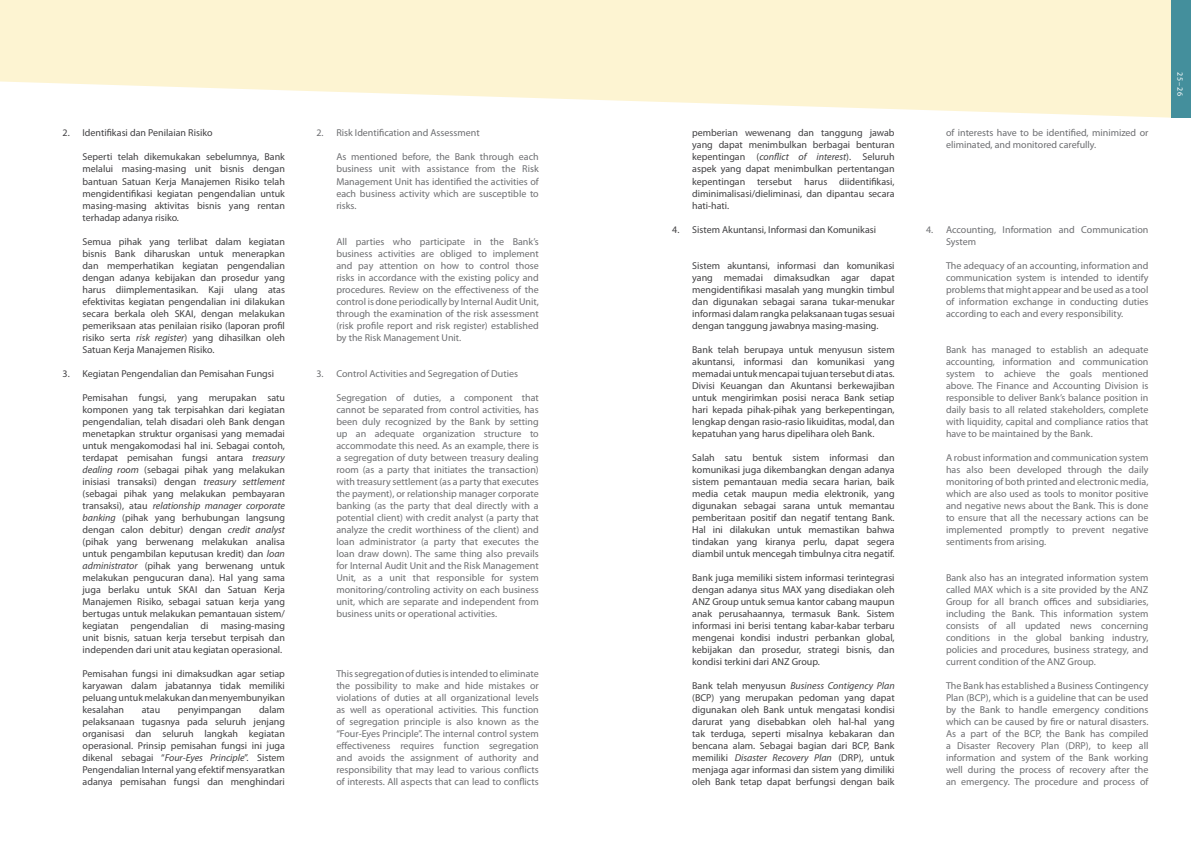
<style>
.page{position:relative;width:1191px;height:842px;background:#fff}
.page>*{position:absolute;margin:0;border:0;box-sizing:border-box;transform-origin:0 0}
.t1{font:10px/12px "Myriad Pro";color:#414042;text-align:justify}
.t2{font:10px/12px "Myriad Pro";color:#6d6e71;text-align:justify}
.t3{font:8px "Myriad Pro";color:#fff}
.s1{font-style:italic}
</style>
<div class="page">
<svg style="left:0;top:0;width:1171px;height:118px;fill:#fdf4d2"></svg>
<div style="left:1171px;top:0;width:20px;height:118px;background:#448f9c"></div>
<p class="t1" style="left:63px;top:127px;width:151px">2. Identifikasi dan Penilaian Risiko</p>
<p class="t1" style="left:83px;top:151px;width:204px">Seperti telah dikemukakan sebelumnya, Bank melalui masing-masing unit bisnis dengan bantuan Satuan Kerja Manajemen Risiko telah mengidentifikasi kegiatan pengendalian untuk masing-masing aktivitas bisnis yang rentan terhadap adanya risiko.</p>
<p class="t1" style="left:83px;top:235px;width:204px">Semua pihak yang terlibat dalam kegiatan bisnis Bank diharuskan untuk menerapkan dan memperhatikan kegiatan pengendalian dengan adanya kebijakan dan prosedur yang harus diimplementasikan. Kaji ulang atas efektivitas kegiatan pengendalian ini dilakukan secara berkala oleh SKAI, dengan melakukan pemeriksaan atas penilaian risiko (laporan profil risiko serta <span class="s1">risk register</span>) yang dihasilkan oleh Satuan Kerja Manajemen Risiko.</p>
<p class="t1" style="left:63px;top:367px;width:213px">3. Kegiatan Pengendalian dan Pemisahan Fungsi</p>
<p class="t1" style="left:83px;top:391px;width:204px">Pemisahan fungsi, yang merupakan satu komponen yang tak terpisahkan dari kegiatan pengendalian, telah disadari oleh Bank dengan menetapkan struktur organisasi yang memadai untuk mengakomodasi hal ini. Sebagai contoh, terdapat pemisahan fungsi antara <span class="s1">treasury dealing room</span> (sebagai pihak yang melakukan inisiasi transaksi) dengan <span class="s1">treasury settlement </span>(sebagai pihak yang melakukan pembayaran transaksi), atau <span class="s1">relationship manager corporate banking</span> (pihak yang berhubungan langsung dengan calon debitur) dengan <span class="s1">credit analyst </span>(pihak yang berwenang melakukan analisa untuk pengambilan keputusan kredit) dan <span class="s1">loan administrator</span> (pihak yang berwenang untuk melakukan pengucuran dana). Hal yang sama juga berlaku untuk SKAI dan Satuan Kerja Manajemen Risiko, sebagai satuan kerja yang bertugas untuk melakukan pemantauan sistem/ kegiatan pengendalian di masing-masing unit bisnis, satuan kerja tersebut terpisah dan independen dari unit atau kegiatan operasional.</p>
<p class="t1" style="left:83px;top:667px;width:204px">Pemisahan fungsi ini dimaksudkan agar setiap karyawan dalam jabatannya tidak memiliki peluang untuk melakukan dan menyembunyikan kesalahan</p>
<p class="t1" style="left:83px;top:703px;width:204px;text-indent:176px">dalam pelaksanaan tugasnya pada seluruh jenjang organisasi dan seluruh langkah kegiatan operasional. Prinsip pemisahan fungsi ini juga dikenal sebagai “<span class="s1">Four-Eyes Principle</span>”. Sistem Pengendalian Internal yang efektif mensyaratkan adanya pemisahan fungsi dan menghindari</p>
<p class="t1" style="left:142px;top:703px;width:20px">atau</p>
<p class="t1" style="left:178px;top:703px;width:65px">penyimpangan</p>
<p class="t2" style="left:316px;top:127px;width:165px">2. Risk Identification and Assessment</p>
<p class="t2" style="left:336px;top:151px;width:204px">As mentioned before, the Bank through each business unit with assistance from the Risk Management Unit has identified the activities of each business activity which are susceptible to risks.</p>
<p class="t2" style="left:336px;top:235px;width:204px">All parties who participate in the Bank’s business activities are obliged to implement and pay attention on how to control those risks in accordance with the existing policy and procedures. Review on the effectiveness of the control is done periodically by Internal Audit Unit, through the examination of the risk assessment (risk profile report and risk register) established by the Risk Management Unit.</p>
<p class="t2" style="left:316px;top:367px;width:203px">3. Control Activities and Segregation of Duties</p>
<p class="t2" style="left:336px;top:391px;width:204px">Segregation of duties, a component that cannot be separated from control activities, has been duly recognized by the Bank by setting up an adequate organization structure to accommodate this need. As an example, there is a segregation of duty between treasury dealing room (as a party that initiates the transaction) with treasury settlement (as a party that executes the payment), or relationship manager corporate banking (as the party that deal directly with a potential client) with credit analyst (a party that analyze the credit worthiness of the client) and loan administrator (a party that executes the loan draw down). The same thing also prevails for Internal Audit Unit and the Risk Management Unit, as a unit that responsible for system monitoring/controling activity on each business unit, which are separate and independent from business units or operational activities.</p>
<p class="t2" style="left:336px;top:667px;width:204px">This segregation of duties is intended to eliminate the possibility to make and hide mistakes or violations of duties at all organizational levels as well as operational activities. This function of segregation principle is also known as the “Four-Eyes Principle”. The internal control system effectiveness requires function segregation and avoids the assignment of authority and responsibility that may lead to various conflicts of interests. All aspects that can lead to conflicts</p>
<p class="t1" style="left:692px;top:127px;width:204px">pemberian wewenang dan tanggung jawab yang dapat menimbulkan berbagai benturan kepentingan (<span class="s1">conflict of interest</span>). Seluruh aspek yang dapat menimbulkan pertentangan kepentingan tersebut harus diidentifikasi, diminimalisasi/dieliminasi, dan dipantau secara hati-hati.</p>
<p class="t1" style="left:672px;top:223px;width:205px">4. Sistem Akuntansi, Informasi dan Komunikasi</p>
<p class="t1" style="left:692px;top:259px;width:204px">Sistem akuntansi, informasi dan komunikasi yang memadai dimaksudkan agar dapat mengidentifikasi masalah yang mungkin timbul dan digunakan sebagai sarana tukar-menukar informasi dalam rangka pelaksanaan tugas sesuai dengan tanggung jawabnya masing-masing.</p>
<p class="t1" style="left:692px;top:343px;width:204px">Bank telah berupaya untuk menyusun sistem akuntansi, informasi dan komunikasi yang memadai untuk mencapai tujuan tersebut di atas.<br>Divisi Keuangan dan Akuntansi berkewajiban untuk mengirimkan posisi neraca Bank setiap hari kepada pihak-pihak yang berkepentingan, lengkap dengan rasio-rasio likuiditas, modal, dan kepatuhan yang harus dipelihara oleh Bank.</p>
<p class="t1" style="left:692px;top:451px;width:204px">Salah satu bentuk sistem informasi dan komunikasi juga dikembangkan dengan adanya sistem pemantauan media secara harian, baik media cetak maupun media elektronik, yang digunakan sebagai sarana untuk memantau pemberitaan positif dan negatif tentang Bank.<br>Hal ini dilakukan untuk memastikan bahwa tindakan yang kiranya perlu, dapat segera diambil untuk mencegah timbulnya citra negatif.</p>
<p class="t1" style="left:692px;top:571px;width:204px">Bank juga memiliki sistem informasi terintegrasi dengan adanya situs MAX yang disediakan oleh ANZ Group untuk semua kantor cabang maupun anak perusahaannya, termasuk Bank. Sistem informasi ini berisi tentang kabar-kabar terbaru mengenai kondisi industri perbankan global, kebijakan dan prosedur, strategi bisnis, dan kondisi terkini dari ANZ Group.</p>
<p class="t1" style="left:692px;top:679px;width:204px">Bank telah menyusun <span class="s1">Business Contigency Plan </span>(BCP) yang merupakan pedoman yang dapat digunakan oleh Bank untuk mengatasi kondisi darurat yang disebabkan oleh hal-hal yang tak terduga, seperti misalnya kebakaran dan bencana alam. Sebagai bagian dari BCP, Bank memiliki <span class="s1">Disaster Recovery Plan</span> (DRP), untuk menjaga agar informasi dan sistem yang dimiliki oleh Bank tetap dapat berfungsi dengan baik</p>
<p class="t2" style="left:946px;top:127px;width:204px">of interests have to be identified, minimized or eliminated, and monitored carefully.</p>
<p class="t3" style="left:1185px;top:72px;width:25px;rotate:90deg">25 – 26</p>
<p class="t2" style="left:946px;top:223px;width:204px;text-indent:-20px">4. Accounting, Information and Communication<br>System</p>
<p class="t2" style="left:946px;top:259px;width:204px">The adequacy of an accounting, information and communication system is intended to identify problems that might appear and be used as a tool of information exchange in conducting duties according to each and every responsibility.</p>
<p class="t2" style="left:946px;top:343px;width:204px">Bank has managed to establish an adequate accounting, information and communication system to achieve the goals mentioned above. The Finance and Accounting Division is responsible to deliver Bank’s balance position in daily basis to all related stakeholders, complete with liquidity, capital and compliance ratios that have to be maintained by the Bank.</p>
<p class="t2" style="left:946px;top:451px;width:204px">A robust information and communication system has also been developed through the daily monitoring of both printed and electronic media, which are also used as tools to monitor positive and negative news about the Bank. This is done to ensure that all the necessary actions can be implemented promptly to prevent negative sentiments from arising.</p>
<p class="t2" style="left:946px;top:571px;width:204px">Bank also has an integrated information system called MAX which is a site provided by the ANZ Group for all branch offices and subsidiaries, including the Bank. This information system consists of all updated news concerning conditions in the global banking industry, policies and procedures, business strategy, and current condition of the ANZ Group.</p>
<p class="t2" style="left:946px;top:679px;width:204px">The Bank has established a Business Contingency Plan (BCP), which is a guideline that can be used by the Bank to handle emergency conditions which can be caused by fire or natural disasters.<br>As a part of the BCP, the Bank has compiled a Disaster Recovery Plan (DRP), to keep all information and system of the Bank working well during the process of recovery after the an emergency. The procedure and process of</p>
</div>
